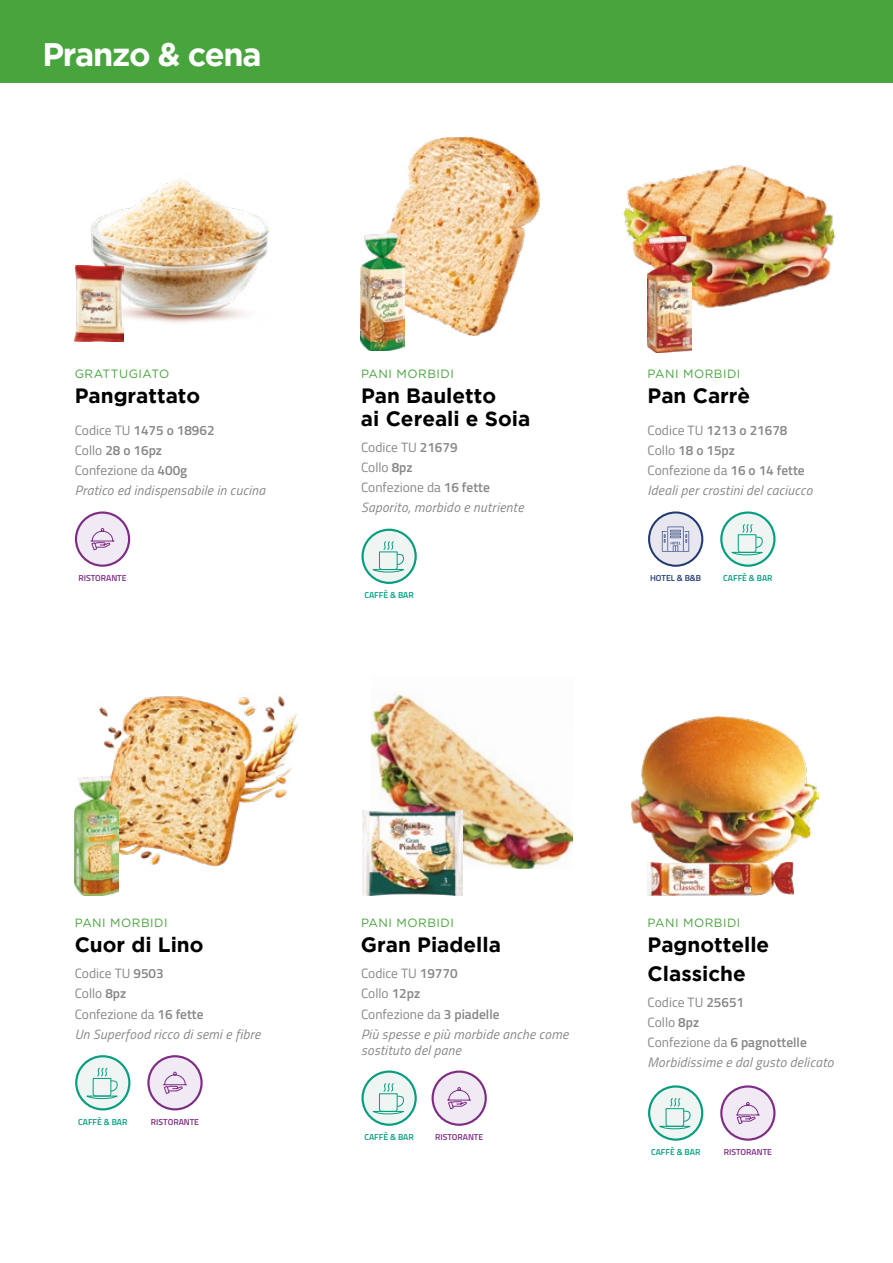
<style>
.page{position:relative;width:893px;height:1263px;background:#fff}
.page>*{position:absolute;margin:0;border:0;box-sizing:border-box;transform-origin:0 0}
.t1{font:700 32.55px "Gotham";letter-spacing:-.04em;color:#fff}
.t2{font:700 20.7px/28.3px "Gotham";color:#000}
.t3{font:italic 13.5px/20.1px "Titillium Web";letter-spacing:.02em;color:#878787}
.t4{font:12px "Gotham";letter-spacing:.04em;color:#48a43c}
.t5{font:600 8.7px "Titillium Web";color:#049d7f}
.t6{font:600 8.7px "Titillium Web";color:#7f2c84}
.t7{font:600 8.7px "Titillium Web";color:#213973}
.s1{font-style:normal}
.s2{font-weight:600;font-style:normal}
</style>
<div class="page">
<img style="left:386px;top:136px;width:155px;height:200px">
<img style="left:91px;top:179px;width:179px;height:153px">
<img style="left:74px;top:696px;width:224px;height:197px">
<div style="left:0;top:0;width:893px;height:82px;background:#48a43c"></div>
<img style="left:74px;top:265px;width:49px;height:76px">
<img style="left:623px;top:165px;width:213px;height:171px">
<img style="left:370px;top:694px;width:204px;height:175px">
<img style="left:631px;top:716px;width:188px;height:153px">
<img style="left:648px;top:236px;width:43px;height:116px">
<img style="left:361px;top:233px;width:43px;height:117px">
<img style="left:75px;top:776px;width:43px;height:120px">
<img style="left:363px;top:811px;width:100px;height:85px">
<img style="left:648px;top:862px;width:145px;height:34px">
<div style="left:76px;top:512px;width:53px;height:54px;background:#f0eaf5;border-radius:50%"></div>
<div style="left:75px;top:511px;width:55px;height:56px;border:2px solid #7f2c84;border-radius:50%"></div>
<svg style="left:90px;top:528px;width:25px;height:23px"></svg>
<div style="left:148px;top:1056px;width:54px;height:53px;background:#f0eaf5;border-radius:50%"></div>
<div style="left:147px;top:1055px;width:56px;height:55px;border:2px solid #7f2c84;border-radius:50%"></div>
<svg style="left:163px;top:1071px;width:24px;height:23px"></svg>
<div style="left:433px;top:1071px;width:53px;height:54px;background:#f0eaf5;border-radius:50%"></div>
<div style="left:432px;top:1070px;width:55px;height:56px;border:2px solid #7f2c84;border-radius:50%"></div>
<svg style="left:447px;top:1087px;width:25px;height:23px"></svg>
<div style="left:721px;top:1086px;width:53px;height:54px;background:#f0eaf5;border-radius:50%"></div>
<div style="left:720px;top:1085px;width:55px;height:56px;border:2px solid #7f2c84;border-radius:50%"></div>
<svg style="left:735px;top:1102px;width:25px;height:23px"></svg>
<svg style="left:362px;top:530px;width:54px;height:53px"></svg>
<div style="left:361px;top:529px;width:56px;height:55px;border:2px solid #049d7f;border-radius:50%"></div>
<svg style="left:372px;top:541px;width:32px;height:32px"></svg>
<svg style="left:721px;top:512px;width:53px;height:54px"></svg>
<div style="left:720px;top:511px;width:55px;height:56px;border:2px solid #049d7f;border-radius:50%"></div>
<svg style="left:731px;top:524px;width:32px;height:32px"></svg>
<svg style="left:649px;top:1086px;width:53px;height:54px"></svg>
<div style="left:648px;top:1085px;width:55px;height:56px;border:2px solid #049d7f;border-radius:50%"></div>
<svg style="left:659px;top:1097px;width:32px;height:33px"></svg>
<svg style="left:362px;top:1071px;width:54px;height:54px"></svg>
<div style="left:361px;top:1070px;width:56px;height:56px;border:2px solid #049d7f;border-radius:50%"></div>
<svg style="left:372px;top:1083px;width:32px;height:32px"></svg>
<div style="left:76px;top:1056px;width:53px;height:53px;background:#eff5f3;border-radius:50%"></div>
<div style="left:75px;top:1055px;width:55px;height:55px;border:2px solid #049d7f;border-radius:50%"></div>
<svg style="left:86px;top:1067px;width:32px;height:32px"></svg>
<svg style="left:649px;top:512px;width:53px;height:54px"></svg>
<div style="left:648px;top:511px;width:55px;height:56px;border:2px solid #213973;border-radius:50%"></div>
<svg style="left:662px;top:527px;width:27px;height:25px"></svg>
<h1 class="t1" style="left:43px;top:36px;width:221px">Pranzo &amp; cena</h1>
<p class="t4" style="left:75px;top:366px;width:96px">GRATTUGIATO</p>
<p class="t4" style="left:361px;top:366px;width:94px">PANI MORBIDI</p>
<p class="t4" style="left:648px;top:366px;width:94px">PANI MORBIDI</p>
<h2 class="t2" style="left:75px;top:381px;width:127px">Pangrattato</h2>
<p class="t3" style="left:75px;top:419px;width:192px"><span class="s1">Codice TU</span> <span class="s2">1475 o 18962<br></span><span class="s1">Collo</span> <span class="s2">28 o 16pz<br></span><span class="s1">Confezione da</span> <span class="s2">400g<br></span>Pratico ed indispensabile in cucina</p>
<h2 class="t2" style="left:361px;top:384px;width:171px;line-height:22.5px">Pan Bauletto<br>ai Cereali e Soia</h2>
<p class="t3" style="left:361px;top:436px;width:164px"><span class="s1">Codice TU</span> <span class="s2">21679<br></span><span class="s1">Collo</span> <span class="s2">8pz<br></span><span class="s1">Confezione da</span> <span class="s2">16 fette<br></span>Saporito, morbido e nutriente</p>
<h2 class="t2" style="left:648px;top:381px;width:104px">Pan Carrè</h2>
<p class="t3" style="left:648px;top:419px;width:166px"><span class="s1">Codice TU</span> <span class="s2">1213 o 21678<br></span><span class="s1">Collo</span> <span class="s2">18 o 15pz<br></span><span class="s1">Confezione da</span> <span class="s2">16 o 14 fette<br></span>Ideali per crostini del caciucco</p>
<p class="t6" style="left:78px;top:572px;width:50px">RISTORANTE</p>
<p class="t7" style="left:650px;top:572px;width:53px">HOTEL &amp; B&amp;B</p>
<p class="t5" style="left:723px;top:572px;width:51px">CAFFÈ &amp; BAR</p>
<p class="t5" style="left:364px;top:589px;width:51px">CAFFÈ &amp; BAR</p>
<p class="t4" style="left:75px;top:915px;width:94px">PANI MORBIDI</p>
<h2 class="t2" style="left:75px;top:930px;width:130px">Cuor di Lino</h2>
<p class="t3" style="left:75px;top:963px;width:187px"><span class="s1">Codice TU</span> <span class="s2">9503<br></span><span class="s1">Collo</span> <span class="s2">8pz<br></span><span class="s1">Confezione da</span> <span class="s2">16 fette<br></span>Un Superfood ricco di semi e fibre</p>
<p class="t5" style="left:78px;top:1115px;width:51px">CAFFÈ &amp; BAR</p>
<p class="t6" style="left:151px;top:1115px;width:50px">RISTORANTE</p>
<p class="t4" style="left:361px;top:915px;width:94px">PANI MORBIDI</p>
<h2 class="t2" style="left:361px;top:930px;width:141px">Gran Piadella</h2>
<p class="t3" style="left:361px;top:963px;width:209px"><span class="s1">Codice TU</span> <span class="s2">19770<br></span><span class="s1">Collo</span> <span class="s2">12pz<br></span><span class="s1">Confezione da</span> <span class="s2">3 piadelle<br></span>Più spesse e più morbide anche come</p>
<p class="t3" style="left:361px;top:1040px;width:102px">sostituto del pane</p>
<p class="t5" style="left:364px;top:1131px;width:51px">CAFFÈ &amp; BAR</p>
<p class="t6" style="left:435px;top:1131px;width:50px">RISTORANTE</p>
<p class="t4" style="left:648px;top:915px;width:94px">PANI MORBIDI</p>
<h2 class="t2" style="left:648px;top:930px;width:123px">Pagnottelle<br>Classiche</h2>
<p class="t3" style="left:648px;top:991px;width:188px"><span class="s1">Codice TU</span> <span class="s2">25651<br></span><span class="s1">Collo</span> <span class="s2">8pz<br></span><span class="s1">Confezione da</span> <span class="s2">6 pagnottelle<br></span>Morbidissime e dal gusto delicato</p>
<p class="t5" style="left:651px;top:1146px;width:51px">CAFFÈ &amp; BAR</p>
<p class="t6" style="left:724px;top:1146px;width:50px">RISTORANTE</p>
</div>
